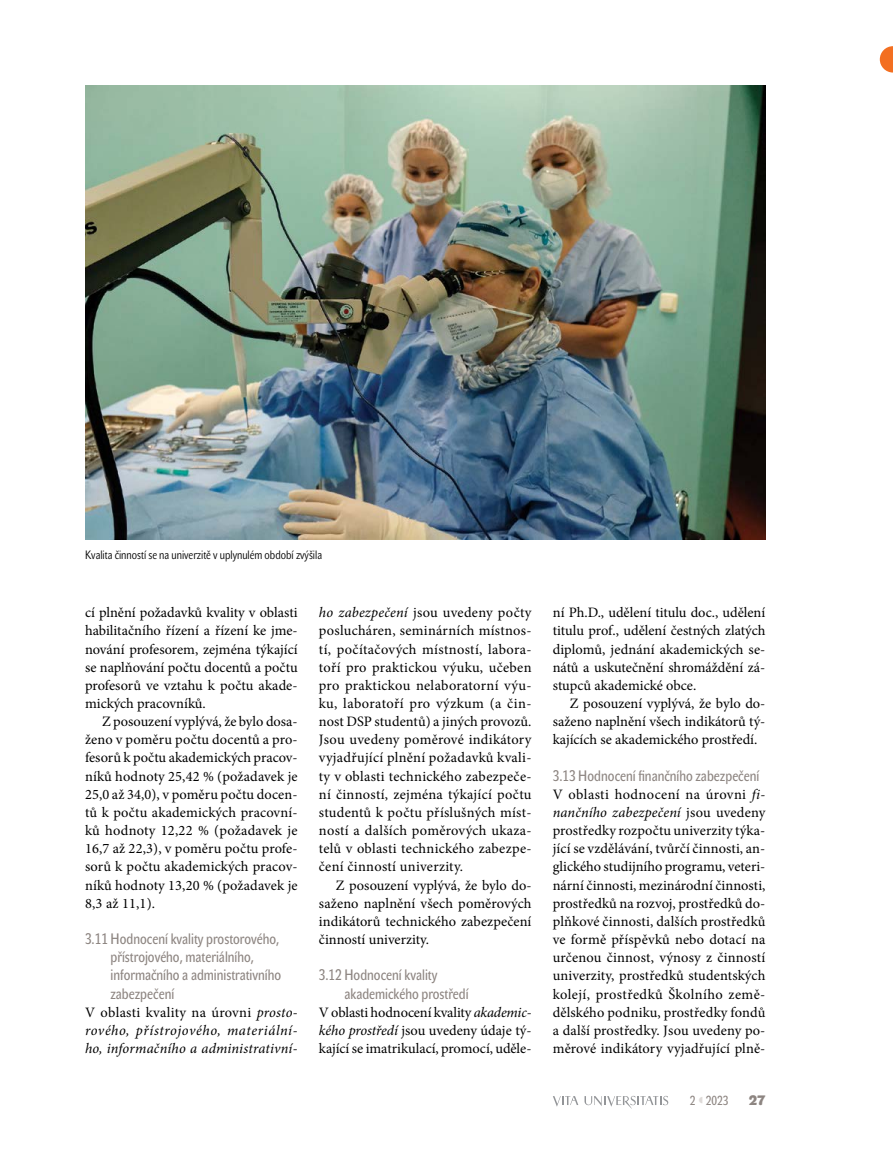
<style>
.page{position:relative;width:893px;height:1149px;background:#fff}
.page>*{position:absolute;margin:0;border:0;box-sizing:border-box;transform-origin:0 0}
.nad3{font:15px/18.1px "John Sans Cond Text Pro";color:#8d8581}
.Normální_bez_kopie{font:14.4px/18.1px "Minion Pro";letter-spacing:.005em;color:#000;text-align:justify}
.Normální{font:14.4px/18.1px "Minion Pro";color:#000;text-align:justify}
.Normální_bez_kopie-2{font:italic 14.4px/18.1px "Minion Pro";letter-spacing:.015em;color:#000;text-align:justify}
.t1{font:700 13.5px "John Sans Heavy Pro";color:#8d8581}
.t2{font:12.9px "John Sans Cond Text Pro";color:#8d8581}
.popisek{font:12px "John Sans Cond Lite Pro";color:#000}
.s1{font-style:normal}
.s2{font-style:italic}
</style>
<div class="page">
<svg style="left:553px;top:1096px;width:25px;height:10px"></svg>
<svg style="left:584px;top:1095px;width:84px;height:13px"></svg>
<img style="left:85px;top:85px;width:680px;height:454px">
<svg style="left:880px;top:46px;width:13px;height:26px"></svg>
<p class="popisek" style="left:85px;top:547px;width:239px">Kvalita činností se na univerzitě v uplynulém období zvýšila</p>
<p class="Normální_bez_kopie" style="left:85px;top:603px;width:214px">cí plnění požadavků kvality v oblasti habilitačního řízení a řízení ke jme&shy;nování profesorem, zejména týkající se naplňování počtu docentů a počtu profesorů ve vztahu k počtu akade&shy;mických pracovníků.</p>
<p class="Normální" style="left:85px;top:712px;width:214px;text-indent:17px">Z posouzení vyplývá, že bylo dosa&shy;ženo v poměru počtu docentů a pro&shy;fesorů k počtu akademických pracov&shy;níků hodnoty 25,42 % (požadavek je 25,0 až 34,0), v poměru počtu docen&shy;tů k počtu akademických pracovní&shy;ků hodnoty 12,22 % (požadavek je 16,7 až 22,3), v poměru počtu profe&shy;sorů k počtu akademických pracov&shy;níků hodnoty 13,20 % (požadavek je 8,3 až 11,1).</p>
<p class="nad3" style="left:111px;top:929px;width:172px;text-indent:-26px">3.11 Hodnocení kvality prostorového, přístrojového, materiálního, informačního a administrativního zabezpečení</p>
<p class="Normální_bez_kopie-2" style="left:85px;top:1002px;width:214px"><span class="s1">V oblasti kvality na úrovni</span> prosto&shy;rového, přístrojového, materiální&shy;ho, informačního a administrativní-</p>
<p class="Normální_bez_kopie" style="left:319px;top:603px;width:214px"><span class="s2">ho zabezpečení</span> jsou uvedeny počty poslucháren, seminárních místnos&shy;tí, počítačových místností, labora&shy;toří pro praktickou výuku, učeben pro praktickou nelaboratorní výu&shy;ku, laboratoří pro výzkum (a čin&shy;nost DSP studentů) a jiných provozů.<br>Jsou uvedeny poměrové indikátory vyjadřující plnění požadavků kvali&shy;ty v oblasti technického zabezpeče&shy;ní činností, zejména týkající počtu studentů k počtu příslušných míst&shy;ností a dalších poměrových ukaza&shy;telů v oblasti technického zabezpe&shy;čení činností univerzity.</p>
<p class="Normální" style="left:319px;top:875px;width:214px;text-indent:17px">Z posouzení vyplývá, že bylo do&shy;saženo naplnění všech poměrových indikátorů technického zabezpečení činností univerzity.</p>
<p class="nad3" style="left:344px;top:965px;width:126px;text-indent:-26px">3.12 Hodnocení kvality akademického prostředí</p>
<p class="Normální_bez_kopie" style="left:319px;top:1002px;width:214px">V oblasti hodnocení kvality <span class="s2">akademic&shy;kého prostředí</span> jsou uvedeny údaje tý&shy;kající se imatrikulací, promocí, uděle-</p>
<p class="Normální_bez_kopie" style="left:553px;top:603px;width:214px">ní Ph.D., udělení titulu doc., udělení titulu prof., udělení čestných zlatých diplomů, jednání akademických se&shy;nátů a uskutečnění shromáždění zá&shy;stupců akademické obce.</p>
<p class="Normální" style="left:553px;top:694px;width:214px;text-indent:17px">Z posouzení vyplývá, že bylo do&shy;saženo naplnění všech indikátorů tý&shy;kajících se akademického prostředí.</p>
<p class="nad3" style="left:553px;top:766px;width:208px">3.13 Hodnocení finančního zabezpečení</p>
<p class="Normální_bez_kopie" style="left:553px;top:785px;width:214px">V oblasti hodnocení na úrovni <span class="s2">fi&shy;nančního zabezpečení</span> jsou uvedeny prostředky rozpočtu univerzity týka&shy;jící se vzdělávání, tvůrčí činnosti, an&shy;glického studijního programu, veteri&shy;nární činnosti, mezinárodní činnosti, prostředků na rozvoj, prostředků do&shy;plňkové činnosti, dalších prostředků ve formě příspěvků nebo dotací na určenou činnost, výnosy z činností univerzity, prostředků studentských kolejí, prostředků Školního země&shy;dělského podniku, prostředky fondů a další prostředky. Jsou uvedeny po&shy;měrové indikátory vyjadřující plně-</p>
<p class="t2" style="left:690px;top:1092px;width:7px">2</p>
<p class="t1" style="left:749px;top:1092px;width:18px">27</p>
<p class="t2" style="left:706px;top:1092px;width:24px">2023</p>
</div>
